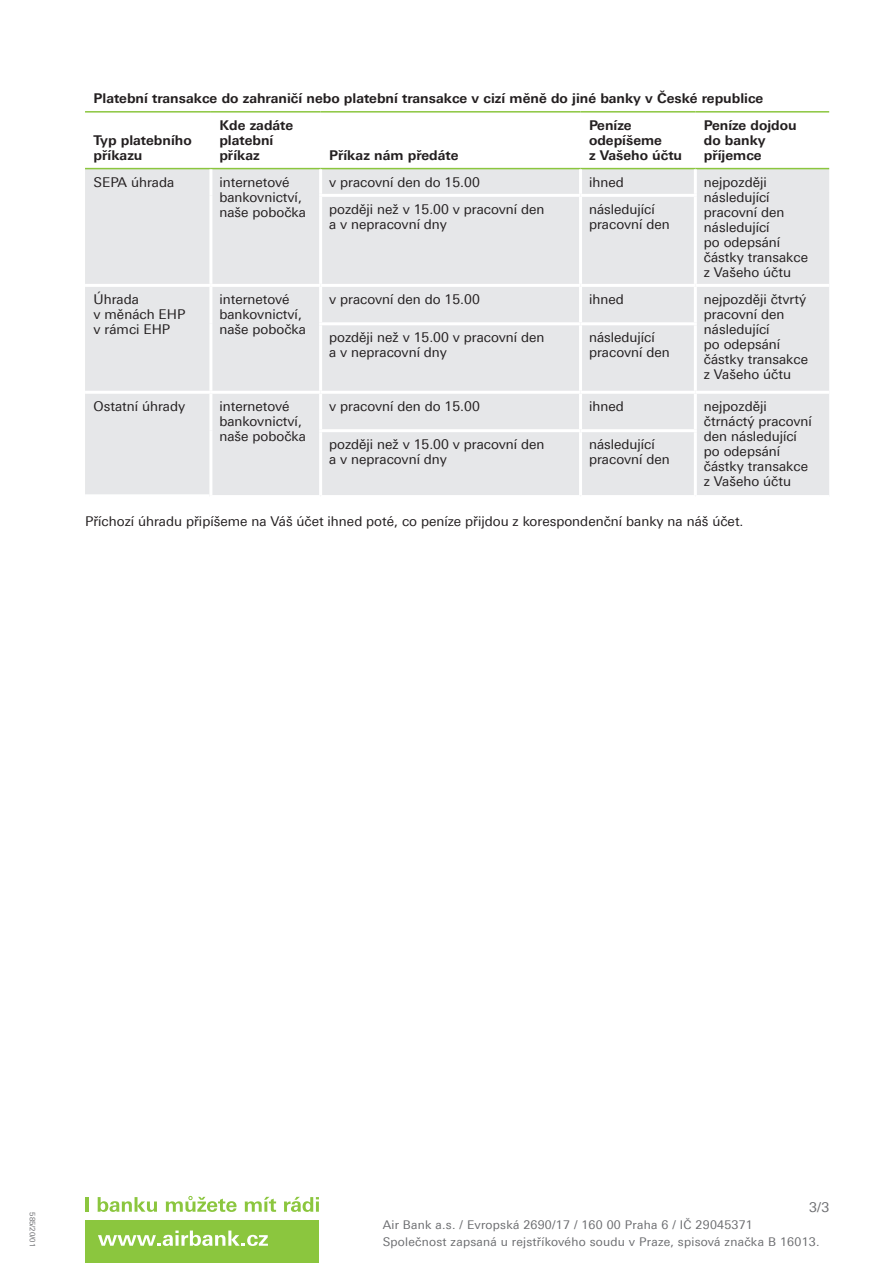
<style>
.page{position:relative;width:893px;height:1263px;background:#fff}
.page>*{position:absolute;margin:0;border:0;box-sizing:border-box;transform-origin:0 0}
.L1_bullets{font:13.5px/15px "Linotype Univers 430";color:#231f20}
.L1_bullets-2{font:700 13.5px/15px "Linotype Univers 630";color:#231f20}
.basic{font:13.5px "Linotype Univers 430";color:#231f20}
.t1{font:13.5px "Linotype Univers 430";color:#6c6d70}
.t2{font:12px/17.1px "Linotype Univers 430";letter-spacing:.02em;color:#6c6d70}
.t3{font:7.5px "Linotype Univers 430";color:#6c6d70}
</style>
<div class="page">
<hr style="left:85px;top:1197px;width:3px;height:15px;background:#8bc63e">
<svg style="left:98px;top:1197px;width:59px;height:15px"></svg>
<svg style="left:166px;top:1196px;width:71px;height:16px"></svg>
<svg style="left:245px;top:1197px;width:31px;height:15px"></svg>
<svg style="left:284px;top:1197px;width:35px;height:15px"></svg>
<div style="left:85px;top:1220px;width:234px;height:43px;background:#8bc63e"></div>
<svg style="left:98px;top:1230px;width:170px;height:16px"></svg>
<div style="left:85px;top:169px;width:744px;height:326px;background:#e6e7e9"></div>
<hr style="left:85px;top:111px;width:126px;height:2px;background:#8bc63e">
<hr style="left:211px;top:111px;width:110px;height:2px;background:#8bc63e">
<hr style="left:321px;top:111px;width:260px;height:2px;background:#8bc63e">
<hr style="left:580px;top:111px;width:115px;height:2px;background:#8bc63e">
<hr style="left:695px;top:111px;width:134px;height:2px;background:#8bc63e">
<hr style="left:85px;top:168px;width:126px;height:1px;background:#8bc63e">
<hr style="left:211px;top:168px;width:110px;height:1px;background:#8bc63e">
<hr style="left:321px;top:168px;width:260px;height:1px;background:#8bc63e">
<hr style="left:580px;top:168px;width:115px;height:1px;background:#8bc63e">
<hr style="left:695px;top:168px;width:134px;height:1px;background:#8bc63e">
<hr style="left:211px;top:284px;width:110px;height:3px;background:#fff">
<div style="left:85px;top:494px;width:124px;height:5px;background:#fff"></div>
<hr style="left:209px;top:169px;width:3px;height:26px;background:#fff">
<hr style="left:319px;top:169px;width:3px;height:25px;background:#fff">
<hr style="left:579px;top:169px;width:3px;height:25px;background:#fff">
<hr style="left:694px;top:169px;width:3px;height:25px;background:#fff">
<hr style="left:209px;top:195px;width:3px;height:89px;background:#fff">
<hr style="left:319px;top:194px;width:262px;height:3px;background:#fff">
<hr style="left:319px;top:197px;width:3px;height:87px;background:#fff">
<hr style="left:580px;top:194px;width:117px;height:3px;background:#fff">
<hr style="left:579px;top:197px;width:3px;height:87px;background:#fff">
<hr style="left:694px;top:197px;width:3px;height:87px;background:#fff">
<hr style="left:209px;top:287px;width:3px;height:37px;background:#fff">
<hr style="left:319px;top:287px;width:3px;height:35px;background:#fff">
<hr style="left:579px;top:287px;width:3px;height:35px;background:#fff">
<hr style="left:694px;top:287px;width:3px;height:35px;background:#fff">
<hr style="left:209px;top:324px;width:3px;height:67px;background:#fff">
<hr style="left:319px;top:325px;width:3px;height:66px;background:#fff">
<hr style="left:579px;top:325px;width:3px;height:66px;background:#fff">
<hr style="left:694px;top:325px;width:3px;height:66px;background:#fff">
<hr style="left:209px;top:394px;width:3px;height:37px;background:#fff">
<hr style="left:319px;top:394px;width:3px;height:35px;background:#fff">
<hr style="left:579px;top:394px;width:3px;height:35px;background:#fff">
<hr style="left:694px;top:394px;width:3px;height:35px;background:#fff">
<hr style="left:209px;top:431px;width:3px;height:64px;background:#fff">
<hr style="left:580px;top:429px;width:117px;height:3px;background:#fff">
<hr style="left:579px;top:432px;width:3px;height:63px;background:#fff">
<hr style="left:694px;top:432px;width:3px;height:63px;background:#fff">
<hr style="left:85px;top:284px;width:126px;height:3px;background:#fff">
<hr style="left:85px;top:391px;width:126px;height:3px;background:#fff">
<hr style="left:321px;top:284px;width:260px;height:3px;background:#fff">
<hr style="left:580px;top:284px;width:115px;height:3px;background:#fff">
<hr style="left:319px;top:322px;width:262px;height:3px;background:#fff">
<hr style="left:580px;top:322px;width:117px;height:3px;background:#fff">
<hr style="left:211px;top:391px;width:110px;height:3px;background:#fff">
<hr style="left:321px;top:391px;width:260px;height:3px;background:#fff">
<hr style="left:580px;top:391px;width:115px;height:3px;background:#fff">
<hr style="left:695px;top:284px;width:134px;height:3px;background:#fff">
<hr style="left:695px;top:391px;width:134px;height:3px;background:#fff">
<hr style="left:319px;top:429px;width:262px;height:3px;background:#fff">
<hr style="left:319px;top:432px;width:3px;height:63px;background:#fff">
<p class="L1_bullets-2" style="left:94px;top:91px;width:671px">Platební transakce do zahraničí nebo platební transakce v cizí měně do jiné banky v České republice</p>
<p class="L1_bullets-2" style="left:94px;top:133px;width:100px">Typ platebního příkazu</p>
<p class="L1_bullets-2" style="left:219px;top:118px;width:75px">Kde zadáte platební příkaz</p>
<p class="L1_bullets-2" style="left:589px;top:118px;width:95px">Peníze odepíšeme<br>z Vašeho účtu</p>
<p class="L1_bullets-2" style="left:704px;top:118px;width:94px">Peníze dojdou do banky příjemce</p>
<p class="L1_bullets-2" style="left:329px;top:148px;width:131px">Příkaz nám předáte</p>
<p class="L1_bullets" style="left:94px;top:175px;width:82px">SEPA úhrada</p>
<p class="L1_bullets" style="left:219px;top:175px;width:88px">internetové bankovnictví, naše pobočka</p>
<p class="L1_bullets" style="left:329px;top:175px;width:152px">v pracovní den do 15.00</p>
<p class="L1_bullets" style="left:589px;top:175px;width:36px">ihned</p>
<p class="L1_bullets" style="left:704px;top:175px;width:106px">nejpozději následující pracovní den následující<br>po odepsání částky transakce</p>
<p class="L1_bullets" style="left:704px;top:265px;width:89px">z Vašeho účtu</p>
<p class="L1_bullets" style="left:329px;top:201px;width:217px">později než v 15.00 v pracovní den a v nepracovní dny</p>
<p class="L1_bullets" style="left:589px;top:201px;width:82px">následující pracovní den</p>
<p class="L1_bullets" style="left:94px;top:291px;width:93px">Úhrada<br>v měnách EHP v rámci EHP</p>
<p class="L1_bullets" style="left:219px;top:291px;width:84px">internetové bankovnictví,</p>
<p class="L1_bullets" style="left:219px;top:321px;width:88px">naše pobočka</p>
<p class="L1_bullets" style="left:94px;top:398px;width:93px">Ostatní úhrady</p>
<p class="L1_bullets" style="left:219px;top:398px;width:84px">internetové bankovnictví,</p>
<p class="L1_bullets" style="left:219px;top:428px;width:88px">naše pobočka</p>
<p class="L1_bullets" style="left:329px;top:291px;width:152px">v pracovní den do 15.00</p>
<p class="L1_bullets" style="left:589px;top:291px;width:36px">ihned</p>
<p class="L1_bullets" style="left:704px;top:291px;width:104px">nejpozději čtvrtý pracovní den následující</p>
<p class="L1_bullets" style="left:704px;top:336px;width:106px">po odepsání částky transakce</p>
<p class="L1_bullets" style="left:704px;top:366px;width:89px">z Vašeho účtu</p>
<p class="L1_bullets" style="left:329px;top:330px;width:217px">později než v 15.00 v pracovní den a v nepracovní dny</p>
<p class="L1_bullets" style="left:589px;top:330px;width:82px">následující pracovní den</p>
<p class="L1_bullets" style="left:329px;top:398px;width:152px">v pracovní den do 15.00</p>
<p class="L1_bullets" style="left:589px;top:398px;width:36px">ihned</p>
<p class="L1_bullets" style="left:704px;top:398px;width:110px">nejpozději čtrnáctý pracovní den následující</p>
<p class="L1_bullets" style="left:704px;top:443px;width:106px">po odepsání částky transakce</p>
<p class="L1_bullets" style="left:704px;top:473px;width:89px">z Vašeho účtu</p>
<p class="L1_bullets" style="left:329px;top:437px;width:217px">později než v 15.00 v pracovní den a v nepracovní dny</p>
<p class="L1_bullets" style="left:589px;top:437px;width:82px">následující pracovní den</p>
<p class="basic" style="left:85px;top:513px;width:660px">Příchozí úhradu připíšeme na Váš účet ihned poté, co peníze přijdou z korespondenční banky na náš účet.</p>
<p class="t3" style="left:37px;top:1212px;width:36px;rotate:90deg">585/20/01</p>
<p class="t1" style="left:809px;top:1199px;width:22px">3/3</p>
<p class="t2" style="left:383px;top:1216px;width:438px">Air Bank a.s. / Evropská 2690/17 / 160 00 Praha 6 / IČ 29045371<br>Společnost zapsaná u rejstříkového soudu v Praze, spisová značka B 16013.</p>
</div>
